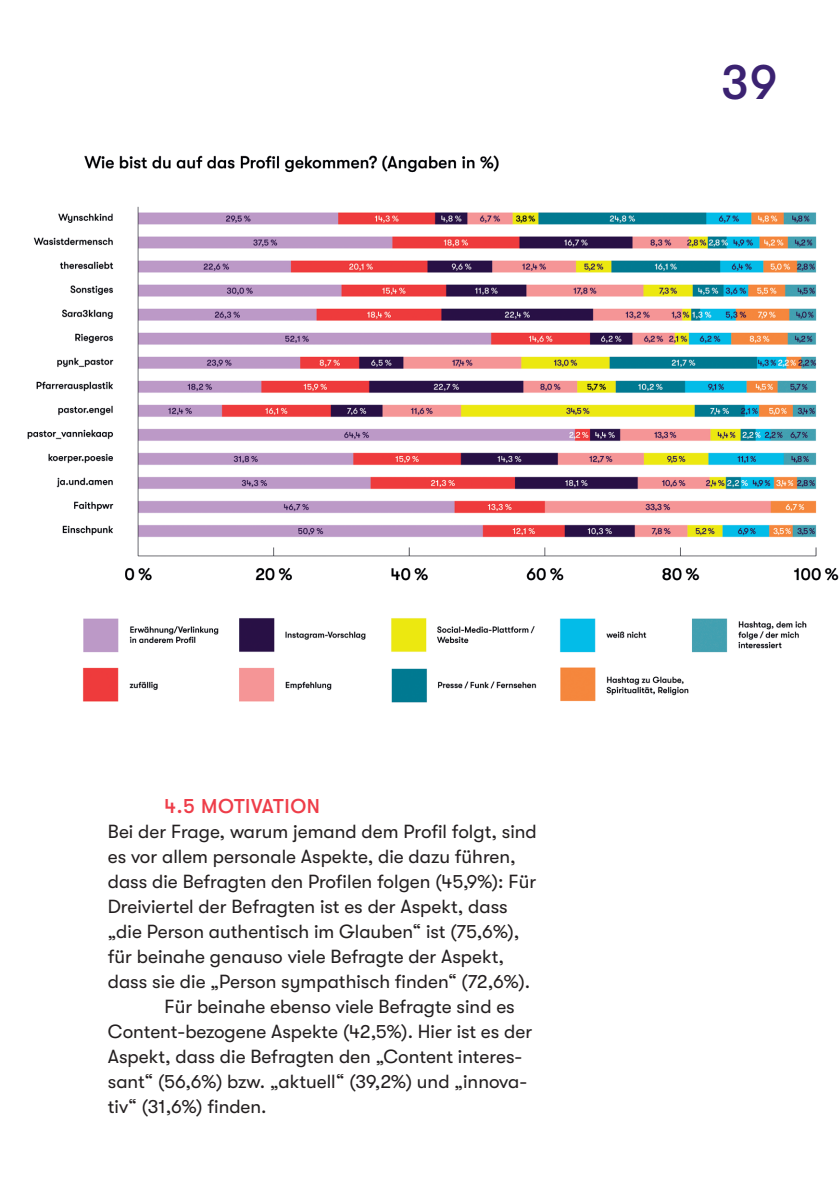
<style>
.page{position:relative;width:840px;height:1191px;background:#fff}
.page>*{position:absolute;margin:0;border:0;box-sizing:border-box;transform-origin:0 0}
.t1{font:500 48px "GT Walsheim Pro";color:#3b2271}
.t2{font:500 20px "GT Walsheim Pro";letter-spacing:.03em;color:#ee3d49}
.Fließtext{font:19px/25px "GT Walsheim Pro";color:#231f20}
.Fließtext_Einrückung{font:19px/25px "GT Walsheim Pro";color:#231f20}
</style>
<div class="page">
<img style="left:27px;top:155px;width:812px;height:548px">
<h1 class="t1" style="left:721px;top:56px;width:58px">39</h1>
<h1 class="t2" style="left:164px;top:794px;width:157px">4.5 MOTIVATION</h1>
<p class="Fließtext" style="left:108px;top:818px;width:430px">Bei der Frage, warum jemand dem Profil folgt, sind es vor allem personale Aspekte, die dazu führen, dass die Befragten den Profilen folgen (45,9%): Für Dreiviertel der Befragten ist es der Aspekt, dass „die Person authentisch im Glauben“ ist (75,6%), für beinahe genauso viele Befragte der Aspekt, dass sie die „Person sympathisch finden“ (72,6%).</p>
<p class="Fließtext_Einrückung" style="left:108px;top:993px;width:425px;text-indent:57px">Für beinahe ebenso viele Befragte sind es Content-bezogene Aspekte (42,5%). Hier ist es der Aspekt, dass die Befragten den „Content interes&shy;sant“ (56,6%) bzw. „aktuell“ (39,2%) und „innova&shy;tiv“ (31,6%) finden.</p>
</div>
